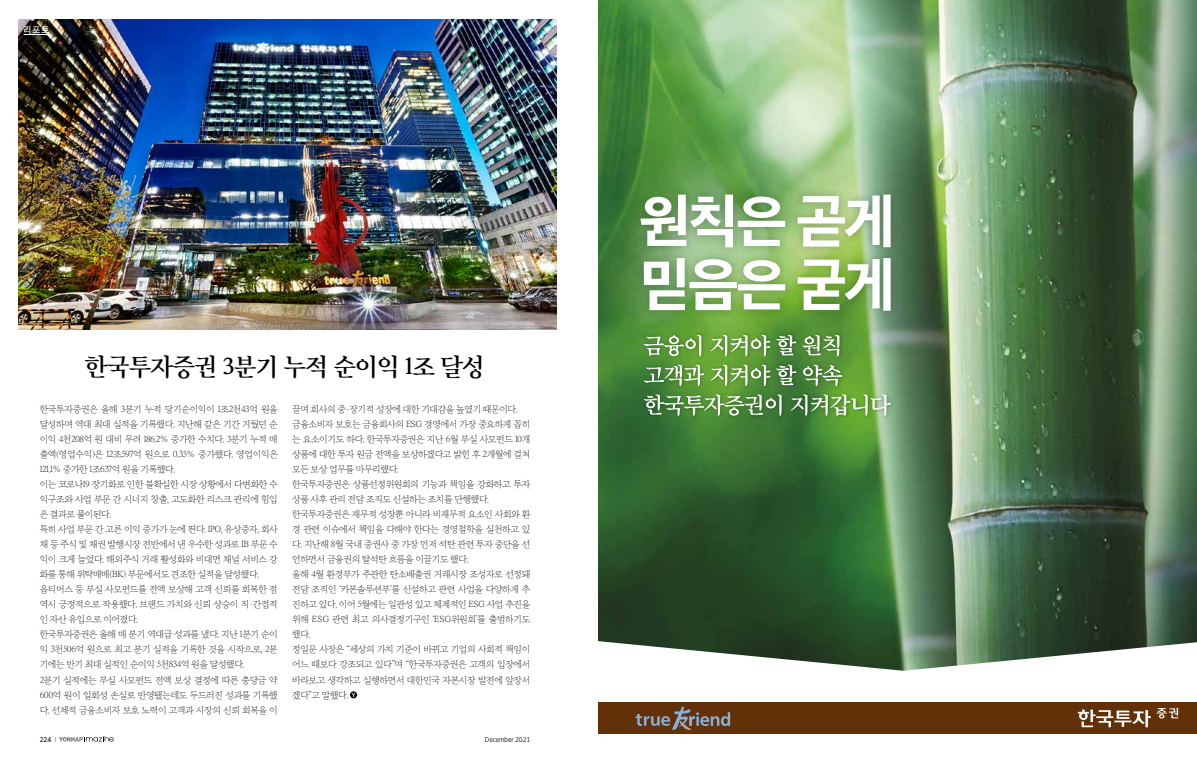
<style>
.page{position:relative;width:1197px;height:766px;background:#fff}
.page>*{position:absolute;margin:0;border:0;box-sizing:border-box;transform-origin:0 0}
.t1{font:24px "Yoon Myungjo Pro 750";letter-spacing:-.02em;color:#000;scale:.95 1}
.t2{font:9.2px/15px "Yoon Myungjo Pro 710";letter-spacing:-.05em;color:#000}
.t3{font:8.5px "Yoon Gothic Pro 760";color:#fff}
.t4{font:500 7px "Arita Heiti";letter-spacing:-.025em;color:#000}
.t5{font:700 7px "Arita Heiti";color:#000}
.s1{font-weight:300}
</style>
<div class="page">
<svg style="left:59px;top:736px;width:55px;height:5px"></svg>
<img style="left:19px;top:20px;width:537px;height:310px">
<svg style="left:24px;top:34px;width:26px;height:1px"></svg>
<svg style="left:350px;top:691px;width:7px;height:7px"></svg>
<svg style="left:351px;top:692px;width:4px;height:5px"></svg>
<img style="left:598px;top:0;width:598px;height:640px">
<img style="left:633px;top:187px;width:264px;height:131px">
<img style="left:637px;top:328px;width:261px;height:95px">
<svg style="left:640px;top:194px;width:145px;height:53px"></svg>
<svg style="left:797px;top:194px;width:93px;height:53px"></svg>
<svg style="left:643px;top:258px;width:142px;height:52px"></svg>
<svg style="left:797px;top:258px;width:93px;height:52px"></svg>
<svg style="left:643px;top:335px;width:58px;height:21px"></svg>
<svg style="left:710px;top:335px;width:60px;height:21px"></svg>
<svg style="left:776px;top:335px;width:20px;height:20px"></svg>
<svg style="left:802px;top:335px;width:37px;height:21px"></svg>
<svg style="left:643px;top:364px;width:61px;height:22px"></svg>
<svg style="left:710px;top:364px;width:60px;height:22px"></svg>
<svg style="left:776px;top:364px;width:20px;height:21px"></svg>
<svg style="left:803px;top:364px;width:39px;height:22px"></svg>
<svg style="left:644px;top:394px;width:137px;height:22px"></svg>
<svg style="left:790px;top:394px;width:100px;height:22px"></svg>
<svg style="left:598px;top:640px;width:598px;height:31px"></svg>
<div style="left:598px;top:702px;width:598px;height:32px;background:#623107"></div>
<svg style="left:1156px;top:707px;width:21px;height:11px"></svg>
<svg style="left:1077px;top:709px;width:73px;height:18px"></svg>
<svg style="left:635px;top:706px;width:95px;height:23px"></svg>
<p class="t3" style="left:24px;top:24px;width:27px">리포트</p>
<h1 class="t1" style="left:85px;top:351px;width:422px">한국투자증권 3분기 누적 순이익 1조 달성</h1>
<p class="t2" style="left:40px;top:401px;width:240px">한국투자증권은 올해 3분기 누적 당기순이익이 1조2천43억 원을 달성하며 역대 최대 실적을 기록했다. 지난해 같은 기간 거뒀던 순 이익 4천208억 원 대비 무려 186.2％ 증가한 수치다. 3분기 누적 매 출액(영업수익)은 12조597억 원으로 0.35％ 증가했다. 영업이익은<br>121.1％ 증가한 1조637억 원을 기록했다.<br>이는 코로나19 장기화로 인한 불확실한 시장 상황에서 다변화한 수 익구조와 사업 부문 간 시너지 창출, 고도화한 리스크 관리에 힘입 은 결과로 풀이된다.<br>특히 사업 부문 간 고른 이익 증가가 눈에 띈다. IPO, 유상증자, 회사 채 등 주식 및 채권 발행시장 전반에서 낸 우수한 성과로 IB 부문 수 익이 크게 늘었다. 해외주식 거래 활성화와 비대면 채널 서비스 강 화를 통해 위탁매매(BK) 부문에서도 견조한 실적을 달성했다. 옵티머스 등 부실 사모펀드를 전액 보상해 고객 신뢰를 회복한 점 역시 긍정적으로 작용했다. 브랜드 가치와 신뢰 상승이 직·간접적 인 자산 유입으로 이어졌다.<br>한국투자증권은 올해 매 분기 역대급 성과를 냈다. 지난 1분기 순이 익 3천506억 원으로 최고 분기 실적을 기록한 것을 시작으로, 2분 기에는 반기 최대 실적인 순이익 5천834억 원을 달성했다.<br>2분기 실적에는 부실 사모펀드 전액 보상 결정에 따른 충당금 약<br>600억 원이 일회성 손실로 반영됐는데도 두드러진 성과를 기록했 다. 선제적 금융소비자 보호 노력이 고객과 시장의 신뢰 회복을 이</p>
<p class="t2" style="left:292px;top:401px;width:240px">끌며 회사의 중·장기적 성장에 대한 기대감을 높였기 때문이다. 금융소비자 보호는 금융회사의 ESG 경영에서 가장 중요하게 꼽히 는 요소이기도 하다. 한국투자증권은 지난 6월 부실 사모펀드 10개 상품에 대한 투자 원금 전액을 보상하겠다고 밝힌 후 2개월에 걸쳐 모든 보상 업무를 마무리했다.<br>한국투자증권은 상품선정위원회의 기능과 책임을 강화하고 투자 상품 사후 관리 전담 조직도 신설하는 조치를 단행했다. 한국투자증권은 재무적 성장뿐 아니라 비재무적 요소인 사회와 환 경 관련 이슈에서 책임을 다해야 한다는 경영철학을 실천하고 있 다. 지난해 8월 국내 증권사 중 가장 먼저 석탄 관련 투자 중단을 선 언하면서 금융권의 탈석탄 흐름을 이끌기도 했다.<br>올해 4월 환경부가 주관한 탄소배출권 거래시장 조성자로 선정돼 전담 조직인 ‘카본솔루션부’를 신설하고 관련 사업을 다양하게 추 진하고 있다. 이어 5월에는 일관성 있고 체계적인 ESG 사업 추진을 위해 ESG 관련 최고 의사결정기구인 ‘ESG위원회’를 출범하기도 했다.<br>정일문 사장은 “세상의 가치 기준이 바뀌고 기업의 사회적 책임이 어느 때보다 강조되고 있다”며 “한국투자증권은 고객의 입장에서 바라보고 생각하고 실행하면서 대한민국 자본시장 발전에 앞장서 겠다”고 말했다.</p>
<p class="t5" style="left:40px;top:734px;width:18px">224 <span class="s1">I</span></p>
<p class="t4" style="left:485px;top:735px;width:47px">December 2021</p>
</div>
